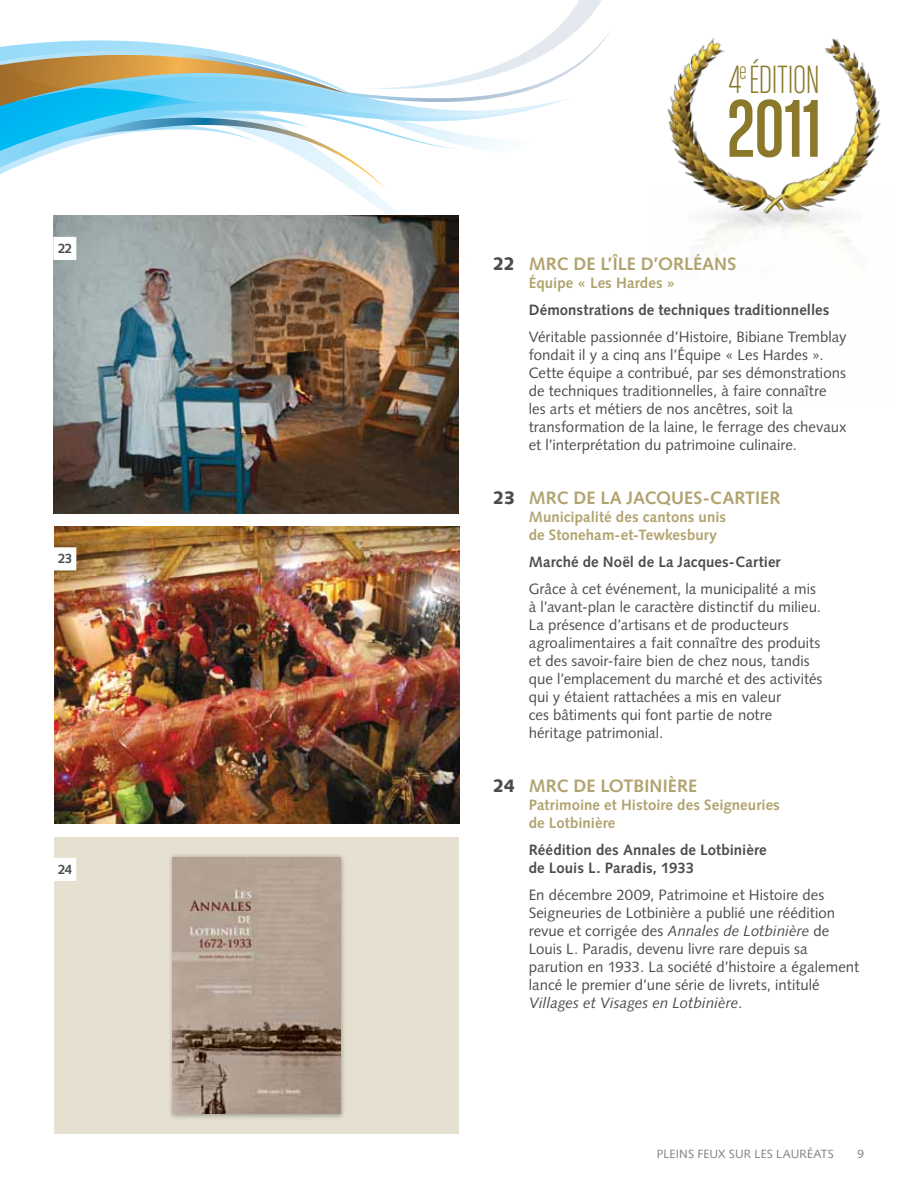
<style>
.page{position:relative;width:918px;height:1188px;background:#fff}
.page>*{position:absolute;margin:0;border:0;box-sizing:border-box;transform-origin:0 0}
.t1{font:87.15px "Chalet Comprime Cologne Eighty";color:#8a792b}
.t2{font:41.85px "Chalet Comprime Milan Eighty";letter-spacing:-.005em;color:#8a792b}
.t3{font:700 18px "Syntax";color:#b1a36f}
.t4{font:15px/18px "Syntax";color:#4d4d4f}
.t5{font:700 15px/18px "Syntax";letter-spacing:.005em;color:#4d4d4f}
.t6{font:700 15px/18px "Syntax";letter-spacing:.005em;color:#b1a36f}
.t7{font:700 13.5px "Syntax";color:#4d4d4f}
.t8{font:12px "Syntax";letter-spacing:.01em;color:#808285}
.s1{font-weight:900;color:#4d4d4f}
.s2{font-style:italic}
</style>
<div class="page">
<svg style="left:53px;top:191px;width:406px;height:73px"></svg>
<svg style="left:0;top:0;width:610px;height:191px"></svg>
<div style="left:54px;top:837px;width:405px;height:297px;background:#e5e0d0"></div>
<div style="left:53px;top:858px;width:23px;height:23px;background:#fff"></div>
<img style="left:170px;top:855px;width:174px;height:263px">
<img style="left:172px;top:857px;width:169px;height:257px">
<img style="left:54px;top:216px;width:405px;height:297px">
<div style="left:53px;top:237px;width:23px;height:23px;background:#fff"></div>
<img style="left:54px;top:526px;width:405px;height:298px">
<div style="left:53px;top:547px;width:23px;height:23px;background:#fff"></div>
<img style="left:667px;top:37px;width:214px;height:194px">
<p class="t7" style="left:58px;top:241px;width:16px">22</p>
<p class="t7" style="left:58px;top:551px;width:16px">23</p>
<p class="t7" style="left:58px;top:862px;width:16px">24</p>
<h2 class="t2" style="left:729px;top:57px;width:92px">4<sup>e</sup>ÉDITION</h2>
<h1 class="t1" style="left:727px;top:81px;width:96px">2011</h1>
<p class="t3" style="left:493px;top:253px;width:245px"><span class="s1">22</span> MRC DE L’ÎLE D’ORLÉANS</p>
<p class="t6" style="left:529px;top:274px;width:148px">Équipe « Les Hardes »</p>
<p class="t5" style="left:529px;top:301px;width:302px">Démonstrations de techniques traditionnelles</p>
<p class="t4" style="left:529px;top:328px;width:319px">Véritable passionnée d’Histoire, Bibiane Tremblay fondait il y a cinq ans l’Équipe « Les Hardes ».<br>Cette équipe a contribué, par ses démonstrations de techniques traditionnelles, à faire connaître les arts et métiers de nos ancêtres, soit la transformation de la laine, le ferrage des chevaux et l’interprétation du patrimoine culinaire.</p>
<p class="t3" style="left:493px;top:487px;width:289px"><span class="s1">23</span> MRC DE LA JACQUES-CARTIER</p>
<p class="t6" style="left:529px;top:508px;width:199px">Municipalité des cantons unis de Stoneham-et-Tewkesbury</p>
<p class="t5" style="left:529px;top:553px;width:253px">Marché de Noël de La Jacques-Cartier</p>
<p class="t4" style="left:529px;top:580px;width:295px">Grâce à cet événement, la municipalité a mis à l’avant-plan le caractère distinctif du milieu.<br>La présence d’artisans et de producteurs agroalimentaires a fait connaître des produits et des savoir-faire bien de chez nous, tandis que l’emplacement du marché et des activités qui y étaient rattachées a mis en valeur<br>ces bâtiments qui font partie de notre héritage patrimonial.</p>
<p class="t3" style="left:493px;top:775px;width:206px"><span class="s1">24</span> MRC DE LOTBINIÈRE</p>
<p class="t6" style="left:529px;top:796px;width:253px">Patrimoine et Histoire des Seigneuries de Lotbinière</p>
<p class="t5" style="left:529px;top:841px;width:239px">Réédition des Annales de Lotbinière de Louis L. Paradis, 1933</p>
<p class="t4" style="left:529px;top:886px;width:332px">En décembre 2009, Patrimoine et Histoire des Seigneuries de Lotbinière a publié une réédition revue et corrigée des <span class="s2">Annales de Lotbinière</span> de Louis L. Paradis, devenu livre rare depuis sa parution en 1933. La société d’histoire a également lancé le premier d’une série de livrets, intitulé <span class="s2">Villages et Visages en Lotbinière</span>.</p>
<p class="t8" style="left:657px;top:1147px;width:179px">PLEINS FEUX SUR LES LAURÉATS</p>
<p class="t8" style="left:857px;top:1147px;width:8px">9</p>
</div>
